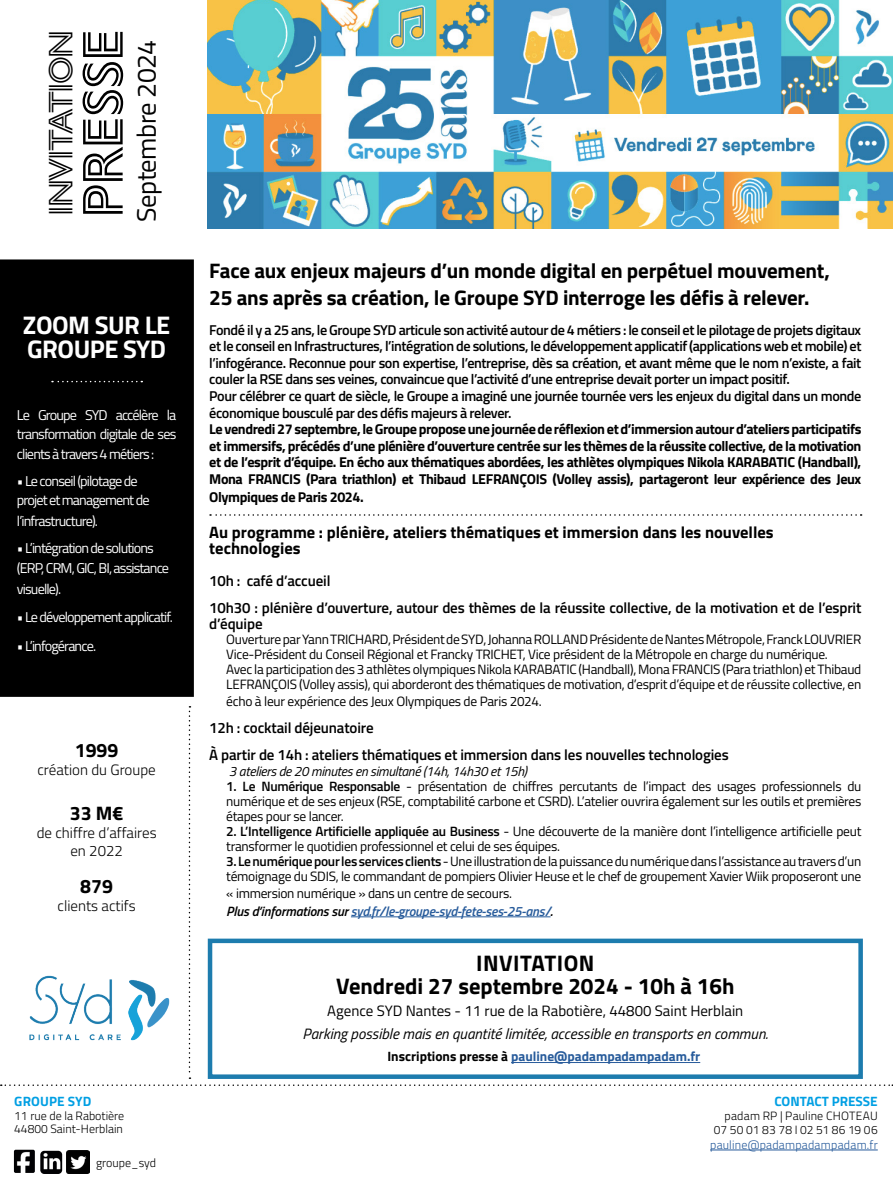
<style>
.page{position:relative;width:893px;height:1191px;background:#fff}
.page>*{position:absolute;margin:0;border:0;box-sizing:border-box;transform-origin:0 0}
.t1{font:58.05px "Gill Sans Nova Inline";letter-spacing:-.03em;color:#000}
.t2{font:34.35px "Gill Sans Nova Inline";letter-spacing:-.055em;color:#000}
.t3{font:26.7px "Titillium Web";letter-spacing:-.02em;color:#000}
.t4{font:700 25.5px/24px "Titillium Web";letter-spacing:-.02em;color:#fff}
.t5{font:700 22.5px/22.5px "Titillium Web";color:#000;text-align:center}
.t6{font:700 21px/27px "Titillium Web";letter-spacing:-.01em;color:#000}
.t7{font:700 19.5px "Titillium Web";color:#000}
.t8{font:700 16.5px/16.5px "Titillium Web";color:#000}
.t9{font:600 15px/27px "Titillium Web";letter-spacing:-.01em;color:#000}
.t10{font:italic 15px "Titillium Web";color:#000}
.t11{font:300 15px/18px "Titillium Web";color:#000;text-align:center}
.t12{font:15px "Titillium Web";color:#000}
.t13{font:600 14.25px/16.5px "Titillium Web";letter-spacing:-.03em;color:#000}
.t14{font:700 14.25px/16.5px "Titillium Web";letter-spacing:-.03em;color:#000;text-align:justify}
.t15{font:14.25px/19.5px "Titillium Web";letter-spacing:-.06em;color:#fff}
.t16{font:13.5px/15px "Titillium Web";letter-spacing:-.02em;color:#000}
.t17{font:italic 13.5px "Titillium Web";letter-spacing:-.02em;color:#000}
.t18{font:700 13.5px "Titillium Web";color:#275b9b}
.t19{font:700 13.5px "Titillium Web";color:#009fe3}
.t20{font:300 12px/13.5px "Titillium Web";color:#000}
.t21{font:300 12px "Titillium Web";letter-spacing:.02em;color:#275b9b}
.s1{font-weight:600}
.s2{font-weight:600;font-style:italic}
.s3{font-weight:600;font-style:italic;color:#275b9b}
.s4{color:#000}
</style>
<div class="page">
<img style="left:207px;top:0;width:686px;height:228px">
<div style="left:4px;top:264px;width:185px;height:428px;background:#000"></div>
<div style="left:0;top:259px;width:194px;height:438px;border:9px solid #000"></div>
<svg style="left:52px;top:381px;width:90px;height:1px"></svg>
<svg style="left:210px;top:514px;width:652px;height:2px"></svg>
<svg style="left:1px;top:706px;width:892px;height:380px"></svg>
<hr style="left:710px;top:1149px;width:168px;height:1px;background:#275b9b">
<img style="left:40px;top:1150px;width:22px;height:24px">
<img style="left:66px;top:1150px;width:24px;height:24px">
<img style="left:14px;top:1149px;width:21px;height:23px">
<div style="left:208px;top:938px;width:655px;height:141px;border:4px solid #1d7cae"></div>
<h2 class="t2" style="left:38px;top:215px;width:187px;rotate:-90deg">Invitation</h2>
<h1 class="t1" style="left:64px;top:218px;width:191px;rotate:-90deg">PRESSE</h1>
<h3 class="t3" style="left:127px;top:222px;width:183px;rotate:-90deg">Septembre 2024</h3>
<h3 class="t4" style="left:23px;top:312px;width:149px">ZOOM SUR LE<br>GROUPE SYD</h3>
<p class="t15" style="left:17px;top:404px;width:161px;text-align:justify">Le Groupe SYD accélère la transformation digitale de ses clients à travers 4 métiers :</p>
<p class="t15" style="left:17px;top:470px;width:134px">• Le conseil (pilotage de projet et management de</p>
<p class="t15" style="left:17px;top:511px;width:83px">l’infrastructure).</p>
<p class="t15" style="left:17px;top:538px;width:154px">• L’intégration de solutions (ERP, CRM, GIC, BI, assistance</p>
<p class="t15" style="left:17px;top:578px;width:46px">visuelle).</p>
<p class="t15" style="left:17px;top:607px;width:157px">• Le développement applicatif.</p>
<p class="t15" style="left:17px;top:635px;width:81px">• L’infogérance.</p>
<h3 class="t7" style="left:75px;top:735px;width:45px">1999</h3>
<p class="t11" style="left:37px;top:759px;width:120px">création du Groupe</p>
<h3 class="t7" style="left:70px;top:798px;width:55px">33 M€</h3>
<p class="t11" style="left:37px;top:822px;width:121px">de chiffre d’affaires en 2022</p>
<h3 class="t7" style="left:80px;top:871px;width:34px">879</h3>
<p class="t11" style="left:58px;top:895px;width:80px">clients actifs</p>
<p class="t19" style="left:14px;top:1091px;width:79px">GROUPE SYD</p>
<p class="t20" style="left:14px;top:1108px;width:111px">11 rue de la Rabotière<br>44800 Saint-Herblain</p>
<p class="t20" style="left:96px;top:1155px;width:61px">groupe_syd</p>
<h3 class="t6" style="left:209px;top:256px;width:622px">Face aux enjeux majeurs d’un monde digital en perpétuel mouvement,<br>25 ans après sa création, le Groupe SYD interroge les défis à relever.</h3>
<p class="t13" style="left:209px;top:321px;width:654px">Fondé il y a 25 ans, le Groupe SYD articule son activité autour de 4 métiers : le conseil et le pilotage de projets digitaux et le conseil en Infrastructures, l’intégration de solutions, le développement applicatif (applications web et mobile) et l’infogérance. Reconnue pour son expertise, l’entreprise, dès sa création, et avant même que le nom n’existe, a fait couler la RSE dans ses veines, convaincue que l’activité d’une entreprise devait porter un impact positif.<br>Pour célébrer ce quart de siècle, le Groupe a imaginé une journée tournée vers les enjeux du digital dans un monde économique bousculé par des défis majeurs à relever.</p>
<p class="t14" style="left:209px;top:420px;width:654px">Le vendredi 27 septembre, le Groupe propose une journée de réflexion et d’immersion autour d’ateliers participatifs et immersifs, précédés d’une plénière d’ouverture centrée sur les thèmes de la réussite collective, de la motivation et de l’esprit d’équipe. En écho aux thématiques abordées, les athlètes olympiques Nikola KARABATIC (Handball), Mona FRANCIS (Para triathlon) et Thibaud LEFRANÇOIS (Volley assis), partageront leur expérience des Jeux</p>
<p class="t14" style="left:209px;top:487px;width:156px">Olympiques de Paris 2024.</p>
<p class="t8" style="left:209px;top:522px;width:566px">Au programme : plénière, ateliers thématiques et immersion dans les nouvelles technologies</p>
<p class="t9" style="left:209px;top:566px;width:654px">10h : café d’accueil<br>10h30 : plénière d’ouverture, autour des thèmes de la réussite collective, de la motivation et de l’esprit</p>
<p class="t9" style="left:209px;top:609px;width:55px">d’équipe</p>
<p class="t16" style="left:226px;top:631px;width:637px">Ouverture par Yann TRICHARD, Président de SYD, Johanna ROLLAND Présidente de Nantes Métropole, Franck LOUVRIER Vice-Président du Conseil Régional et Francky TRICHET, Vice président de la Métropole en charge du numérique.<br>Avec la participation des 3 athlètes olympiques Nikola KARABATIC (Handball), Mona FRANCIS (Para triathlon) et Thibaud LEFRANÇOIS (Volley assis), qui aborderont des thématiques de motivation, d’esprit d’équipe et de réussite collective, en</p>
<p class="t16" style="left:226px;top:692px;width:317px">écho à leur expérience des Jeux Olympiques de Paris 2024.</p>
<p class="t9" style="left:209px;top:713px;width:521px">12h : cocktail déjeunatoire<br>À partir de 14h : ateliers thématiques et immersion dans les nouvelles technologies</p>
<p class="t17" style="left:229px;top:761px;width:299px">3 ateliers de 20 minutes en simultané (14h, 14h30 et 15h)</p>
<p class="t16" style="left:226px;top:778px;width:637px;text-align:justify"><span class="s1">1. Le Numérique Responsable</span> - présentation de chiffres percutants de l’impact des usages professionnels du numérique et de ses enjeux (RSE, comptabilité carbone et CSRD). L’atelier ouvrira également sur les outils et premières étapes pour se lancer.</p>
<p class="t16" style="left:226px;top:823px;width:637px"><span class="s1">2. L’Intelligence Artificielle appliquée au Business</span> - Une découverte de la manière dont l’intelligence artificielle peut transformer le quotidien professionnel et celui de ses équipes.</p>
<p class="t16" style="left:226px;top:853px;width:637px"><span class="s1">3. Le numérique pour les services clients</span> - Une illustration de la puissance du numérique dans l’assistance au travers d’un témoignage du SDIS, le commandant de pompiers Olivier Heuse et le chef de groupement Xavier Wiik proposeront une</p>
<p class="t16" style="left:226px;top:883px;width:328px;line-height:18px">« immersion numérique » dans un centre de secours.<br><span class="s2">Plus d’informations sur</span> <span class="s3">syd.fr/le-groupe-syd-fete-ses-25-ans/</span><span class="s2">.</span></p>
<h3 class="t5" style="left:336px;top:951px;width:400px">INVITATION<br>Vendredi 27 septembre 2024 - 10h à 16h</h3>
<p class="t12" style="left:327px;top:1000px;width:418px">Agence SYD Nantes - 11 rue de la Rabotière, 44800 Saint Herblain</p>
<p class="t10" style="left:303px;top:1022px;width:467px">Parking possible mais en quantité limitée, accessible en transports en commun.</p>
<p class="t18" style="left:387px;top:1046px;width:314px"><span class="s4">Inscriptions presse à</span> pauline@padampadampadam.fr</p>
<p class="t19" style="left:774px;top:1090px;width:105px">CONTACT PRESSE</p>
<p class="t20" style="left:714px;top:1108px;width:165px;line-height:14.4px;text-align:right">padam RP | Pauline CHOTEAU<br>07 50 01 83 78 I 02 51 86 19 06</p>
<p class="t21" style="left:710px;top:1135px;width:169px">pauline@padampadampadam.fr</p>
</div>
